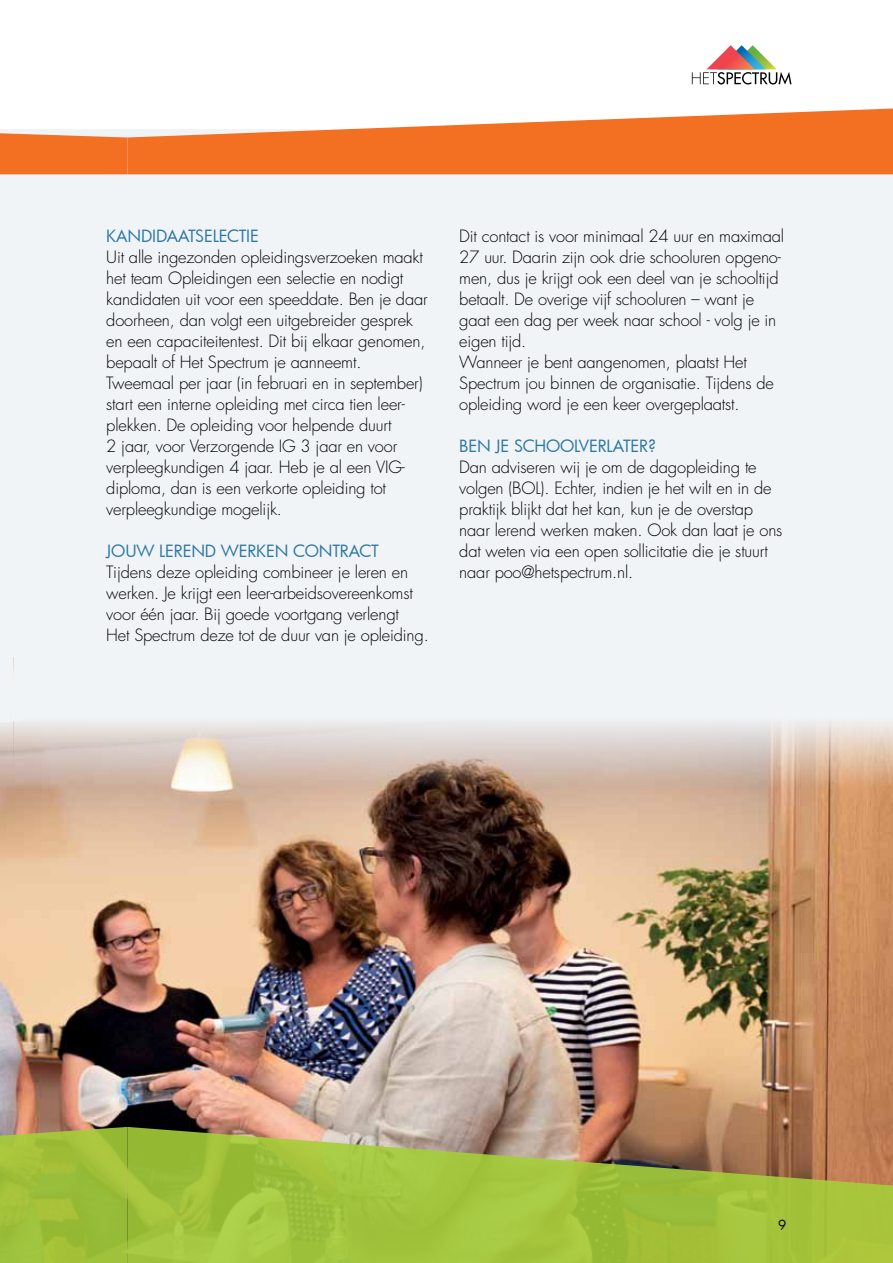
<style>
.page{position:relative;width:893px;height:1263px;background:#fff}
.page>*{position:absolute;margin:0;border:0;box-sizing:border-box;transform-origin:0 0}
.t1{font:300 16.5px/21px "Futura Std";letter-spacing:-.01em;color:#000}
.t2{font:16.5px "Futura";letter-spacing:-.01em;color:#2d77a3}
.t3{font:13.5px "Futura";color:#000}
</style>
<div class="page">
<img style="left:0;top:787px;width:893px;height:340px">
<div style="left:0;top:130px;width:6px;height:527px;background:#f1f4f7"></div>
<div style="left:6px;top:130px;width:887px;height:527px;background:#f1f4f7"></div>
<svg style="left:0;top:657px;width:14px;height:130px"></svg>
<svg style="left:14px;top:657px;width:879px;height:130px;fill:#efeff0"></svg>
<svg style="left:0;top:1127px;width:128px;height:136px;background:#9fbd3a"></svg>
<svg style="left:128px;top:109px;width:765px;height:65px;fill:#f36f21"></svg>
<svg style="left:0;top:133px;width:128px;height:41px;background:#f2762d"></svg>
<svg style="left:128px;top:1127px;width:765px;height:136px;background:#a3b444"></svg>
<svg style="left:691px;top:45px;width:101px;height:40px"></svg>
<p class="t2" style="left:106px;top:224px;width:154px">KANDIDAATSELECTIE</p>
<p class="t1" style="left:106px;top:247px;width:323px">Uit alle ingezonden opleidingsverzoeken maakt het team Opleidingen een selectie en nodigt kandidaten uit voor een speeddate. Ben je daar doorheen, dan volgt een uitgebreider gesprek en een capaciteitentest. Dit bij elkaar genomen, bepaalt of Het Spectrum je aanneemt.<br>Tweemaal per jaar (in februari en in september) start een interne opleiding met circa tien leer&shy;plekken. De opleiding voor helpende duurt<br>2 jaar, voor Verzorgende IG 3 jaar en voor verpleegkundigen 4 jaar. Heb je al een VIG&shy;diploma, dan is een verkorte opleiding tot verpleegkundige mogelijk.</p>
<p class="t2" style="left:106px;top:539px;width:274px">JOUW LEREND WERKEN CONTRACT</p>
<p class="t1" style="left:106px;top:562px;width:324px">Tijdens deze opleiding combineer je leren en werken. Je krijgt een leer-arbeidsovereenkomst voor één jaar. Bij goede voortgang verlengt<br>Het Spectrum deze tot de duur van je opleiding.</p>
<p class="t1" style="left:459px;top:226px;width:326px">Dit contact is voor minimaal 24 uur en maximaal 27 uur. Daarin zijn ook drie schooluren opgeno&shy;men, dus je krijgt ook een deel van je schooltijd betaalt. De overige vijf schooluren – want je gaat een dag per week naar school - volg je in eigen tijd.<br>Wanneer je bent aangenomen, plaatst Het Spectrum jou binnen de organisatie. Tijdens de opleiding word je een keer overgeplaatst.</p>
<p class="t2" style="left:459px;top:434px;width:198px">BEN JE SCHOOLVERLATER?</p>
<p class="t1" style="left:459px;top:457px;width:325px">Dan adviseren wij je om de dagopleiding te volgen (BOL). Echter, indien je het wilt en in de praktijk blijkt dat het kan, kun je de overstap naar lerend werken maken. Ook dan laat je ons dat weten via een open sollicitatie die je stuurt naar poo@hetspectrum.nl.</p>
<p class="t3" style="left:778px;top:1216px;width:10px">9</p>
</div>
